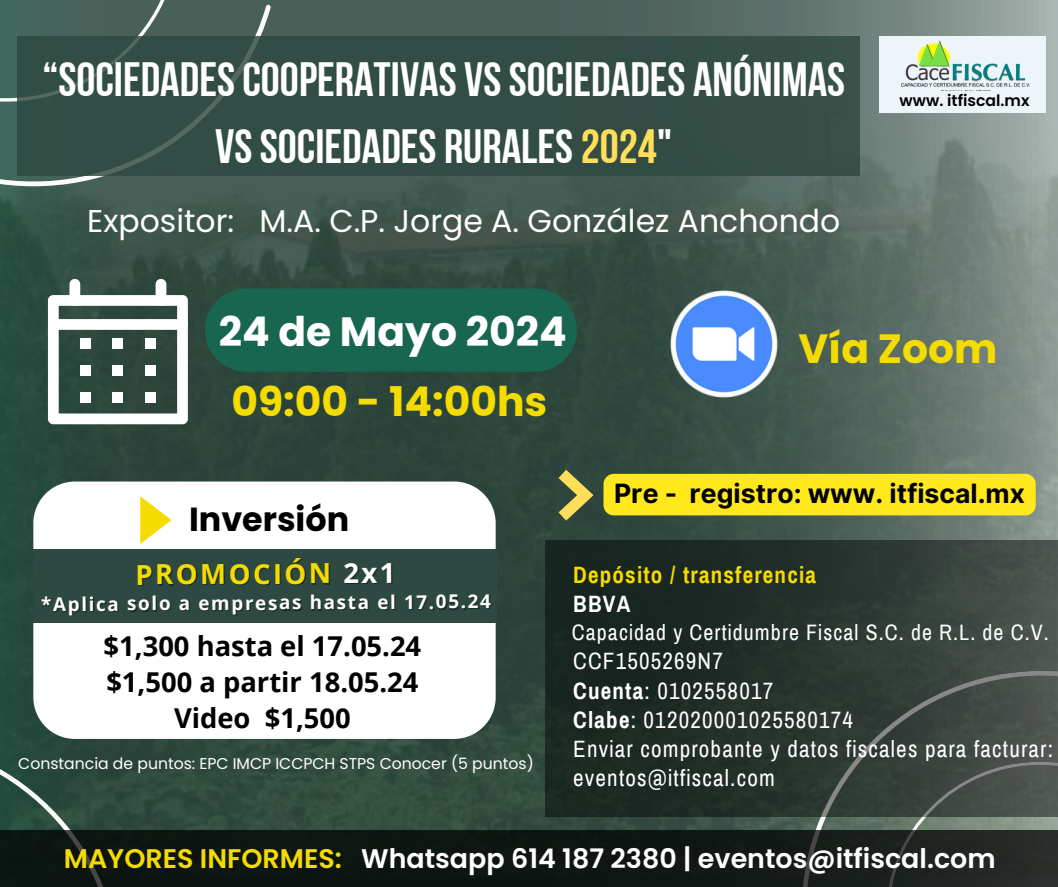
<style>
.page{position:relative;width:1058px;height:887px;background:#fff}
.page>*{position:absolute;margin:0;border:0;box-sizing:border-box;transform-origin:0 0}
.t1{font:52.05px "Bebas Neue Cyrillic";color:#fff}
.t2{font:48px/66.3px "Bebas Neue Cyrillic";color:#fff;text-align:center}
.t3{font:700 40.8px "Poppins";color:#f4db00}
.t4{font:700 40.8px "Poppins";color:#fff}
.t5{font:700 33.3px "Poppins";color:#000}
.t6{font:31.5px "Poppins";color:#fff}
.t7{font:700 27.6px "Open Sans";letter-spacing:.08em;color:#f4db00}
.t8{font:700 27.3px/36px "Open Sans";color:#000;text-align:center}
.t9{font:600 26.85px "Poppins";color:#fff}
.t10{font:700 26.55px "Inter";color:#000}
.t11{font:23.1px "Archivo Narrow";letter-spacing:.05em;color:#fff}
.t12{font:700 23.1px "Archivo Narrow";letter-spacing:.05em;color:#f4db00}
.t13{font:700 23.1px "Archivo Narrow";color:#fff}
.t14{font:21.75px "Archivo Narrow";letter-spacing:.05em;color:#fff}
.t15{font:700 18.9px "Open Sans";letter-spacing:.08em;color:#fff}
.t16{font:600 15.75px "Poppins";color:#000}
.t17{font:15.6px "Poppins";color:#fff}
.s1{color:#ffde59}
.s2{color:rgb(0 0 0/.4)}
.s3{font-weight:700}
.s4{color:#f4db00}
</style>
<div class="page">
<img style="left:0;top:0;width:1058px;height:830px">
<svg style="left:0;top:0;width:293px;height:288px;background:#3f5950"></svg>
<div style="left:0;top:0;width:183px;height:173px;background:#46645c"></div>
<svg style="left:779px;top:816px;width:92px;height:14px"></svg>
<svg style="left:871px;top:816px;width:187px;height:14px;background:#78897c"></svg>
<div style="left:879px;top:37px;width:166px;height:76px;background:#eef5fa"></div>
<img style="left:901px;top:40px;width:129px;height:50px">
<svg style="left:0;top:737px;width:121px;height:93px;background:#314f44"></svg>
<div style="left:0;top:830px;width:1058px;height:56px;background:linear-gradient(to right,#07100d,#1e2320)"></div>
<svg style="left:48px;top:279px;width:139px;height:145px"></svg>
<div style="left:205px;top:288px;width:372px;height:84px;background:#196650;border-radius:42px"></div>
<svg style="left:33px;top:481px;width:462px;height:258px"></svg>
<div style="left:33px;top:549px;width:464px;height:73px;background:#2e4941"></div>
<svg style="left:140px;top:496px;width:31px;height:48px"></svg>
<div style="left:545px;top:540px;width:513px;height:276px;background:linear-gradient(to right,#0f1d17,#4a524d)"></div>
<svg style="left:558px;top:470px;width:35px;height:50px;background:#818347"></svg>
<img style="left:668px;top:288px;width:112px;height:112px">
<div style="left:17px;top:36px;width:842px;height:140px;background:#2e4941"></div>
<div style="left:603px;top:474px;width:432px;height:41px;background:#ffe81c;border-radius:10px"></div>
<p class="t2" style="left:42px;top:51px;width:804px">“SOCIEDADESCOOPERATIVAS VSSOCIEDADES ANÓNIMAS<br>VSSOCIEDADES RURALES <span class="s1">2024</span>"</p>
<p class="t6" style="left:87px;top:199px;width:754px">Expositor: M.A. C.P. Jorge A. González Anchondo</p>
<p class="t16" style="left:899px;top:90px;width:131px">www. itfiscal.mx</p>
<p class="t4" style="left:219px;top:303px;width:349px">24 de Mayo 2024</p>
<p class="t1" style="left:273px;top:325px;width:240px">23 DEOCTUBRE</p>
<p class="t3" style="left:231px;top:373px;width:317px">09:00 - 14:00hs</p>
<h2 class="t5" style="left:189px;top:496px;width:162px">Inversión</h2>
<p class="t3" style="left:798px;top:320px;width:200px">Vía Zoom</p>
<p class="t10" style="left:614px;top:477px;width:412px">Pre - registro: www. itfiscal.mx</p>
<h1 class="t7" style="left:135px;top:554px;width:263px">PROMOCIÓN <span class="s2">2x1</span></h1>
<h3 class="t15" style="left:41px;top:589px;width:451px">*Aplica solo a empresas hasta el 17.05.24</h3>
<p class="t8" style="left:104px;top:627px;width:319px">$1,300 hasta el 17.05.24 $1,500 a partir 18.05.24<br>Video $1,500</p>
<p class="t17" style="left:18px;top:753px;width:517px">Constancia de puntos: EPC IMCP ICCPCH STPS Conocer (5 puntos)</p>
<h3 class="t12" style="left:573px;top:562px;width:244px">Depósito / transferencia</h3>
<h3 class="t13" style="left:573px;top:591px;width:59px">BBVA</h3>
<p class="t14" style="left:572px;top:621px;width:478px">Capacidad y Certidumbre Fiscal S.C. de R.L. de C.V.</p>
<h6 class="t11" style="left:573px;top:649px;width:151px">CCF1505269N7</h6>
<p class="t11" style="left:573px;top:678px;width:201px"><span class="s3">Cuenta</span>: 0102558017</p>
<h4 class="t11" style="left:573px;top:707px;width:281px"><span class="s3">Clabe</span>: 012020001025580174</h4>
<h6 class="t11" style="left:573px;top:736px;width:481px">Enviar comprobante y datos fiscales para facturar:</h6>
<p class="t11" style="left:573px;top:766px;width:203px">eventos@itfiscal.com</p>
<p class="t9" style="left:64px;top:839px;width:933px"><span class="s4">MAYORES INFORMES:</span> Whatsapp 614 187 2380 | eventos@itfiscal.com</p>
</div>
